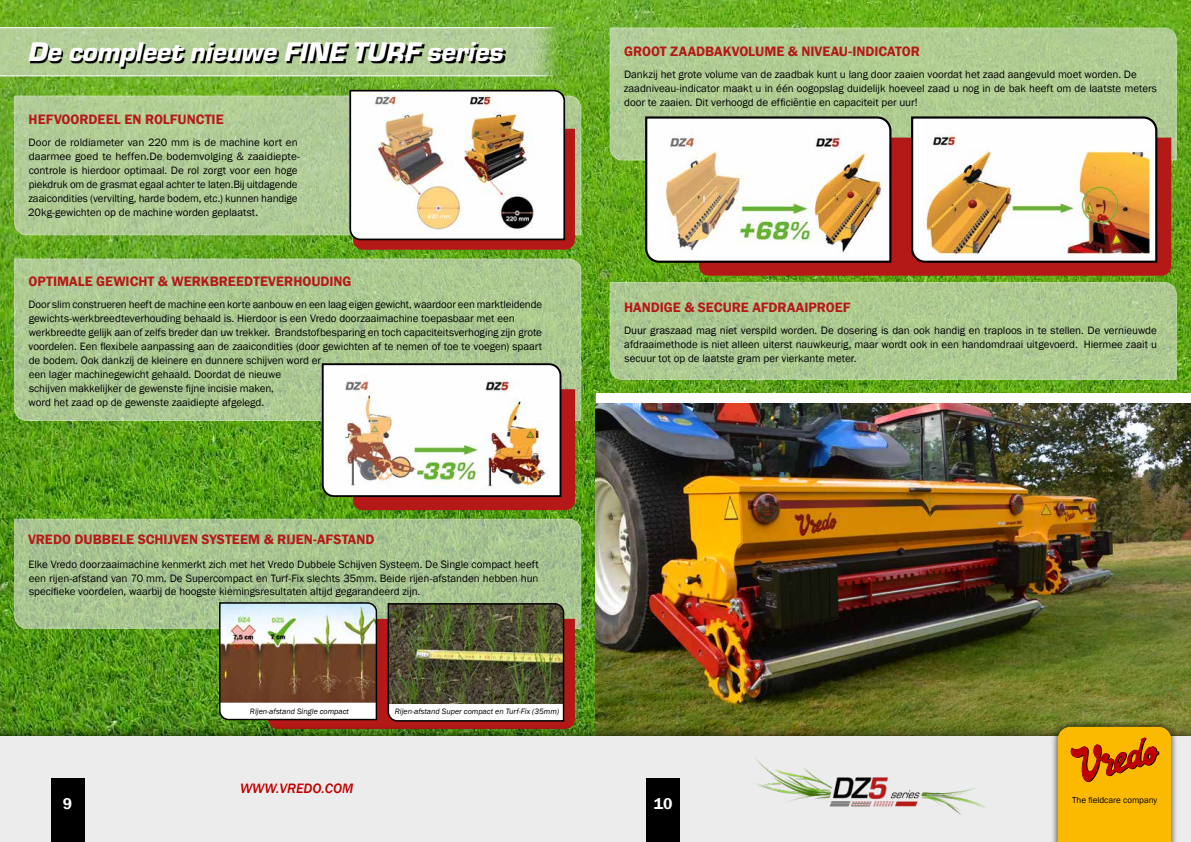
<style>
.page{position:relative;width:1191px;height:842px;background:#fff}
.page>*{position:absolute;margin:0;border:0;box-sizing:border-box;transform-origin:0 0}
.t1{font:italic 900 28px "Eurostile";color:#fff}
.t2{font:600 16px "Franklin Gothic";color:#fff}
.t3{font:600 14px "Franklin Gothic";color:#b51917}
.t4{font:italic 500 14px "Franklin Gothic";color:#c00000}
.t5{font:11px/14px "Franklin Gothic";letter-spacing:-.005em;color:#000}
.t6{font:9px "Franklin Gothic";color:#000}
.t7{font:italic 8px "Franklin Gothic";color:#000}
</style>
<div class="page">
<img style="left:0;top:0;width:1191px;height:724px">
<div style="left:596px;top:394px;width:595px;height:23px;background:#fff"></div>
<img style="left:595px;top:404px;width:596px;height:320px">
<svg style="left:609px;top:27px;width:568px;height:134px;background:#afcb91"></svg>
<svg style="left:14px;top:518px;width:568px;height:111px;background:#a7c38f"></svg>
<div style="left:699px;top:138px;width:472px;height:138px;background:#b51917"></div>
<svg style="left:14px;top:258px;width:568px;height:163px;background:#abc891"></svg>
<div style="left:0;top:724px;width:1191px;height:118px;background:#000;opacity:.75"></div>
<div style="left:0;top:736px;width:1191px;height:106px;background:#ececec"></div>
<div style="left:51px;top:778px;width:33px;height:64px;background:#000"></div>
<div style="left:646px;top:778px;width:33px;height:64px;background:#000"></div>
<div style="left:1051px;top:720px;width:127px;height:122px;background:#000;opacity:.75"></div>
<svg style="left:1057px;top:727px;width:114px;height:115px;background:#eda402"></svg>
<svg style="left:582px;top:27px;width:25px;height:48px"></svg>
<img style="left:755px;top:759px;width:231px;height:56px">
<svg style="left:14px;top:95px;width:568px;height:141px;background:#b0cb95"></svg>
<img style="left:348px;top:89px;width:227px;height:161px">
<img style="left:218px;top:601px;width:357px;height:128px">
<img style="left:644px;top:115px;width:248px;height:149px">
<img style="left:910px;top:115px;width:248px;height:149px">
<svg style="left:609px;top:282px;width:568px;height:98px;background:#adc991"></svg>
<svg style="left:0;top:27px;width:582px;height:49px;background:#b0cd92"></svg>
<img style="left:321px;top:362px;width:254px;height:148px">
<svg style="left:30px;top:44px;width:475px;height:25px;background:#718260"></svg>
<h1 class="t1" style="left:28px;top:32px;width:477px">De compleet nieuwe FINE TURF series</h1>
<p class="t3" style="left:29px;top:111px;width:196px">HEFVOORDEEL EN ROLFUNCTIE</p>
<p class="t5" style="left:28px;top:136px;width:273px">Door de roldiameter van 220 mm is de machine kort en daarmee goed te heffen.De bodemvolging &amp; zaaidiepte&shy;controle is hierdoor optimaal. De rol zorgt voor een hoge piekdruk om de grasmat egaal achter te laten.Bij uitdagende zaaicondities (vervilting, harde bodem, etc.) kunnen handige 20kg-gewichten op de machine worden geplaatst.</p>
<p class="t3" style="left:29px;top:272px;width:324px">OPTIMALE GEWICHT &amp; WERKBREEDTEVERHOUDING</p>
<p class="t5" style="left:29px;top:297px;width:515px">Door slim construeren heeft de machine een korte aanbouw en een laag eigen gewicht, waardoor een marktleidende gewichts-werkbreedteverhouding behaald is. Hierdoor is een Vredo doorzaaimachine toepasbaar met een werkbreedte gelijk aan of zelfs breder dan uw trekker. Brandstofbesparing en toch capaciteitsverhoging zijn grote voordelen. Een flexibele aanpassing aan de zaaicondities (door gewichten af te nemen of toe te voegen) spaart de bodem. Ook dankzij de kleinere en dunnere schijven word er<br>een lager machinegewicht gehaald. Doordat de nieuwe<br>schijven makkelijker de gewenste fijne incisie maken,<br>word het zaad op de gewenste zaaidiepte afgelegd.</p>
<p class="t3" style="left:28px;top:531px;width:348px">VREDO DUBBELE SCHIJVEN SYSTEEM &amp; RIJEN-AFSTAND</p>
<p class="t5" style="left:29px;top:558px;width:511px;line-height:13.2px;text-align:justify">Elke Vredo doorzaaimachine kenmerkt zich met het Vredo Dubbele Schijven Systeem. De Single compact heeft een rijen-afstand van 70 mm. De Supercompact en Turf-Fix slechts 35mm. Beide rijen-afstanden hebben hun specifieke voordelen, waarbij de hoogste kiemingsresultaten altijd gegarandeerd zijn.</p>
<p class="t7" style="left:250px;top:706px;width:101px">Rijen-afstand Single compact</p>
<p class="t7" style="left:395px;top:706px;width:166px">Rijen-afstand Super compact en Turf-Fix (35mm)</p>
<p class="t4" style="left:240px;top:780px;width:115px">WWW.VREDO.COM</p>
<p class="t3" style="left:624px;top:43px;width:297px">GROOT ZAADBAKVOLUME &amp; NIVEAU-INDICATOR</p>
<p class="t5" style="left:624px;top:68px;width:534px">Dankzij het grote volume van de zaadbak kunt u lang door zaaien voordat het zaad aangevuld moet worden. De zaadniveau-indicator maakt u in één oogopslag duidelijk hoeveel zaad u nog in de bak heeft om de laatste meters door te zaaien. Dit verhoogd de efficiëntie en capaciteit per uur!</p>
<p class="t3" style="left:624px;top:299px;width:228px">HANDIGE &amp; SECURE AFDRAAIPROEF</p>
<p class="t5" style="left:624px;top:324px;width:534px;text-align:justify">Duur graszaad mag niet verspild worden. De dosering is dan ook handig en traploos in te stellen. De vernieuwde afdraaimethode is niet alleen uiterst nauwkeurig, maar wordt ook in een handomdraai uitgevoerd. Hiermee zaait u secuur tot op de laatste gram per vierkante meter.</p>
<h2 class="t2" style="left:63px;top:793px;width:11px">9</h2>
<h2 class="t2" style="left:654px;top:793px;width:20px">10</h2>
<p class="t6" style="left:1072px;top:795px;width:87px">The fieldcare company</p>
</div>
